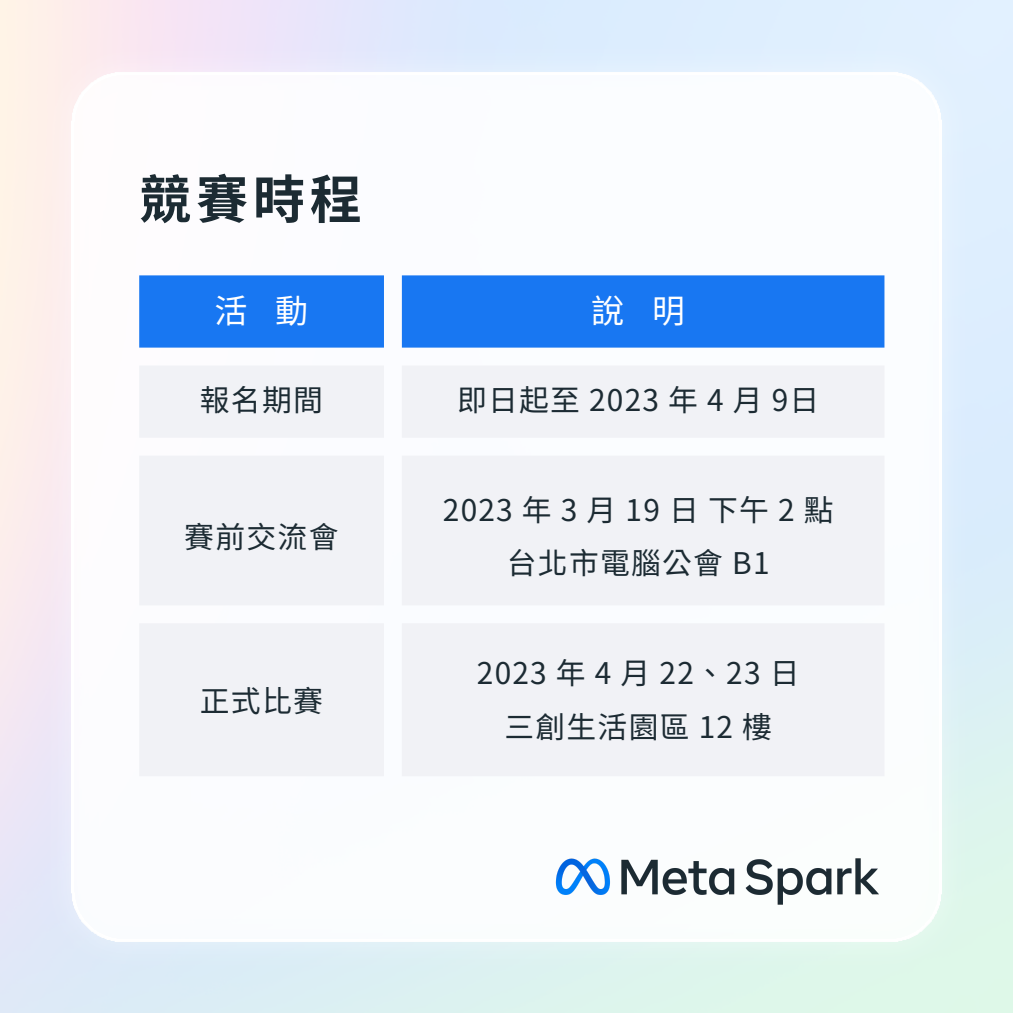
<style>
.page{position:relative;width:1013px;height:1013px;background:#fff}
.page>*{position:absolute;margin:0;border:0;box-sizing:border-box;transform-origin:0 0}
.t1{font:700 52px "Source Han Sans TWHK";color:#1c2b33}
.t2{font:33.12px "Source Han Sans TWHK";color:#fff}
.t3{font:29.88px/53.5px "Source Han Sans TWHK";letter-spacing:.04em;color:#1c2b33;text-align:center}
</style>
<div class="page">
<img style="left:520px;top:822px;width:394px;height:118px">
<div style="left:139px;top:275px;width:745px;height:72px;background:#1877f2"></div>
<svg style="left:139px;top:365px;width:745px;height:411px;fill:#f1f2f6"></svg>
<h1 class="t1" style="left:139px;top:173px;width:224px">競賽時程</h1>
<p class="t2" style="left:214px;top:294px;width:95px">活 動</p>
<p class="t2" style="left:591px;top:294px;width:95px">說 明</p>
<p class="t3" style="left:200px;top:373px;width:125px">報名期間</p>
<p class="t3" style="left:184px;top:509px;width:156px">賽前交流會</p>
<p class="t3" style="left:200px;top:673px;width:125px">正式比賽</p>
<p class="t3" style="left:457px;top:373px;width:353px">即日起至 2023 年 4 月 9日</p>
<p class="t3" style="left:443px;top:482px;width:392px">2023年3月 19日 下午2點台北市電腦公會 B1</p>
<p class="t3" style="left:477px;top:646px;width:314px">2023 年 4 月 22、23 日三創生活園區 12 樓</p>
</div>
